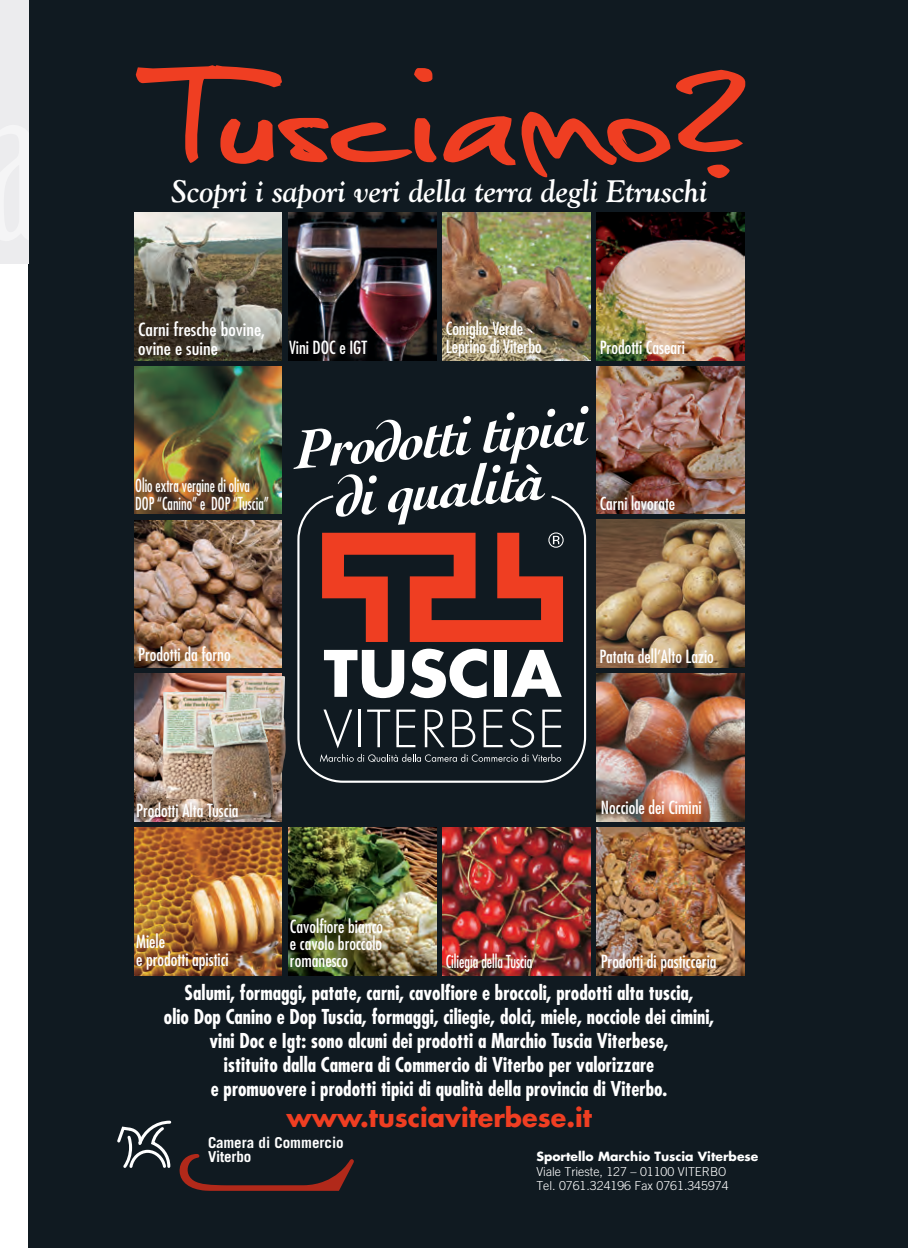
<style>
.page{position:relative;width:908px;height:1248px;background:#fff}
.page>*{position:absolute;margin:0;border:0;box-sizing:border-box;transform-origin:0 0}
.t1{font:italic 700 31.2px "Goudy Old Style BT";color:#fff}
.t2{font:700 25.4px "Futura Std";color:#ef3e22}
.t3{font:700 condensed 20px/24px "Futura Std";color:#fff;text-align:center}
.t4{font:condensed 17.6px/16.8px "Futura Std";color:#fff}
.t5{font:condensed 17.6px/18.6px "Futura Std";color:#fff;scale:1.12 1}
.t6{font:condensed 17.4px/18.6px "Futura Std";color:#fff;scale:.82 1}
.t7{font:condensed 17.4px "Futura Std";color:#fff;scale:.84 1}
.t8{font:condensed 17.4px "Futura Std";color:#fff}
.t9{font:700 15px/14.4px "Trade Gothic LT Std";color:#fff}
.t10{font:300 12.4px/14.8px "Trade Gothic LT Std";color:#fff}
.t11{font:700 12.4px "Futura Std";color:#fff}
</style>
<div class="page">
<div style="left:28px;top:0;width:879px;height:1247px;background:#101a21"></div>
<svg style="left:136px;top:65px;width:609px;height:113px"></svg>
<img style="left:134px;top:212px;width:148px;height:148px">
<img style="left:442px;top:212px;width:148px;height:148px">
<img style="left:288px;top:212px;width:148px;height:148px">
<img style="left:596px;top:212px;width:148px;height:148px">
<img style="left:134px;top:366px;width:148px;height:147px">
<img style="left:596px;top:366px;width:148px;height:147px">
<img style="left:134px;top:520px;width:148px;height:147px">
<img style="left:596px;top:520px;width:148px;height:147px">
<img style="left:134px;top:673px;width:148px;height:148px">
<img style="left:596px;top:673px;width:148px;height:148px">
<svg style="left:293px;top:406px;width:295px;height:87px"></svg>
<svg style="left:297px;top:493px;width:290px;height:289px"></svg>
<svg style="left:179px;top:1154px;width:174px;height:36px"></svg>
<svg style="left:117px;top:1120px;width:55px;height:48px"></svg>
<img style="left:134px;top:827px;width:148px;height:148px">
<img style="left:442px;top:827px;width:148px;height:148px">
<img style="left:288px;top:827px;width:148px;height:148px">
<img style="left:596px;top:827px;width:148px;height:148px">
<img style="left:220px;top:675px;width:65px;height:107px">
<img style="left:162px;top:691px;width:66px;height:109px">
<img style="left:208px;top:707px;width:65px;height:114px">
<div style="left:0;top:0;width:28px;height:263px;background:#ececee"></div>
<h1 class="t1" style="left:171px;top:179px;width:537px">Scopri i sapori veri della terra degli Etruschi</h1>
<p class="t5" style="left:138px;top:321px;width:115px">Carni fresche bovine, ovine e suine</p>
<p class="t4" style="left:289px;top:340px;width:80px">Vini DOC e IGT</p>
<p class="t6" style="left:135px;top:477px;width:164px">Olio extra vergine di oliva<br>DOP “Canino” e DOP “Tuscia”</p>
<p class="t4" style="left:138px;top:647px;width:94px">Prodotti da forno</p>
<p class="t4" style="left:136px;top:802px;width:104px">Prodotti Alta Tuscia</p>
<p class="t4" style="left:136px;top:933px;width:94px;line-height:18.4px">Miele<br>e prodotti apistici</p>
<p class="t4" style="left:290px;top:919px;width:95px;text-align:justify">Cavolfiore bianco e cavolo broccolo romanesco</p>
<p class="t4" style="left:445px;top:320px;width:97px;line-height:18.6px">Coniglio Verde<br>Leprino di Viterbo</p>
<p class="t4" style="left:599px;top:340px;width:87px">Prodotti Caseari</p>
<p class="t8" style="left:599px;top:495px;width:77px">Carni lavorate</p>
<p class="t4" style="left:599px;top:649px;width:116px">Patata dell’Alto Lazio</p>
<p class="t4" style="left:600px;top:800px;width:102px">Nocciole dei Cimini</p>
<p class="t7" style="left:445px;top:953px;width:105px">Ciliegia della Tuscia</p>
<p class="t4" style="left:600px;top:954px;width:117px">Prodotti di pasticceria</p>
<p class="t3" style="left:164px;top:982px;width:551px">Salumi, formaggi, patate, carni, cavolfiore e broccoli, prodotti alta tuscia,<br>olio Dop Canino e Dop Tuscia, formaggi, ciliegie, dolci, miele, nocciole dei cimini, vini Doc e Igt: sono alcuni dei prodotti a Marchio Tuscia Viterbese,<br>istituito dalla Camera di Commercio di Viterbo per valorizzare<br>e promuovere i prodotti tipici di qualità della provincia di Viterbo.</p>
<p class="t2" style="left:286px;top:1105px;width:307px">www.tusciaviterbese.it</p>
<p class="t11" style="left:536px;top:1150px;width:223px">Sportello Marchio Tuscia Viterbese</p>
<p class="t10" style="left:536px;top:1164px;width:194px">Viale Trieste, 127 – 01100 VITERBO<br>Tel. 0761.324196 Fax 0761.345974</p>
<p class="t9" style="left:208px;top:1136px;width:137px">Camera di Commercio<br>Viterbo</p>
</div>
